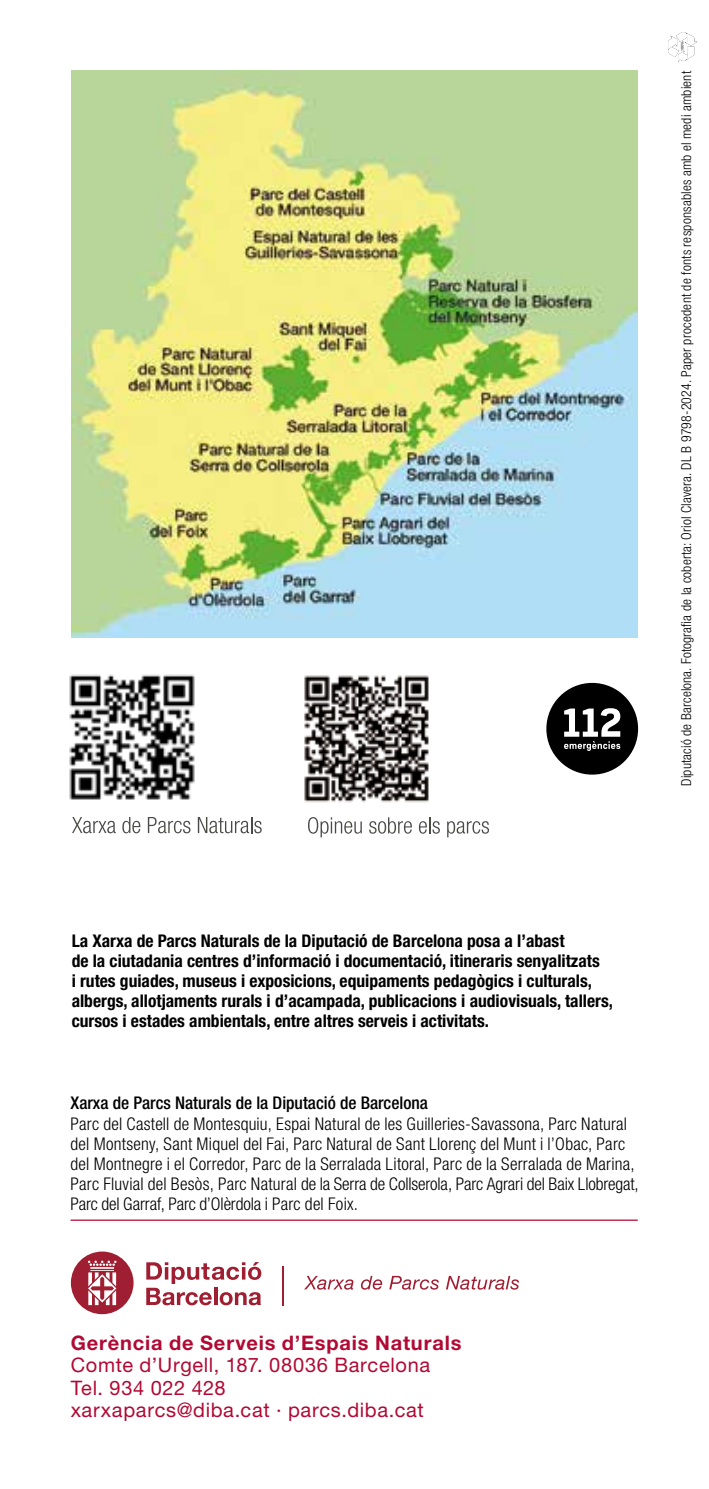
<style>
.page{position:relative;width:709px;height:1489px;background:#fff}
.page>*{position:absolute;margin:0;border:0;box-sizing:border-box;transform-origin:0 0}
.t1{font:20px/22.5px "Helvetica Neue LT Std";letter-spacing:.035em;color:#b10933}
.t2{font:700 20px "Helvetica Neue LT Std";letter-spacing:.045em;color:#b10933}
.t3{font:300 condensed 17.5px/20px "Helvetica Neue LT Std";letter-spacing:.01em;color:#000}
.t4{font:700 condensed 17.5px/20px "Helvetica Neue LT Std";color:#000}
.t5{font:500 condensed 17.5px "Helvetica Neue LT Std";color:#000}
.t6{font:300 condensed 13.75px "Helvetica Neue LT Std";letter-spacing:.01em;color:#000}
</style>
<div class="page">
<div style="left:546px;top:683px;width:92px;height:91px;background:#000;border-radius:50%"></div>
<svg style="left:564px;top:708px;width:56px;height:42px"></svg>
<img style="left:71px;top:71px;width:566px;height:566px">
<svg style="left:668px;top:32px;width:30px;height:31px"></svg>
<hr style="left:71px;top:1219px;width:566px;height:1px;background:#b10933">
<img style="left:69px;top:674px;width:126px;height:126px">
<img style="left:304px;top:675px;width:125px;height:128px">
<svg style="left:72px;top:817px;width:44px;height:16px"></svg>
<svg style="left:122px;top:817px;width:18px;height:16px"></svg>
<svg style="left:148px;top:817px;width:42px;height:16px"></svg>
<svg style="left:198px;top:817px;width:64px;height:16px"></svg>
<svg style="left:308px;top:817px;width:54px;height:20px"></svg>
<svg style="left:369px;top:817px;width:43px;height:16px"></svg>
<svg style="left:419px;top:817px;width:21px;height:16px"></svg>
<svg style="left:447px;top:821px;width:42px;height:16px"></svg>
<svg style="left:304px;top:1275px;width:49px;height:14px"></svg>
<svg style="left:361px;top:1275px;width:21px;height:14px"></svg>
<svg style="left:389px;top:1275px;width:50px;height:14px"></svg>
<svg style="left:446px;top:1275px;width:73px;height:14px"></svg>
<svg style="left:146px;top:1262px;width:115px;height:43px"></svg>
<svg style="left:71px;top:1251px;width:62px;height:62px"></svg>
<hr style="left:282px;top:1265px;width:1px;height:40px;background:#a01e31">
<p class="t6" style="left:678px;top:785px;width:716px;rotate:-90deg">Diputació de Barcelona. Fotografia de la coberta: Oriol Clavera. DL B 9798-2024. Paper procedent de fonts responsables amb el medi ambient</p>
<p class="t4" style="left:72px;top:930px;width:543px">La Xarxa de Parcs Naturals de la Diputació de Barcelona posa a l’abast<br>de la ciutadania centres d’informació i documentació, itineraris senyalitzats<br>i rutes guiades, museus i exposicions, equipaments pedagògics i culturals, albergs, allotjaments rurals i d’acampada, publicacions i audiovisuals, tallers, cursos i estades ambientals, entre altres serveis i activitats.</p>
<p class="t5" style="left:71px;top:1092px;width:359px">Xarxa de Parcs Naturals de la Diputació de Barcelona</p>
<p class="t3" style="left:71px;top:1113px;width:569px">Parc del Castell de Montesquiu, Espai Natural de les Guilleries-Savassona, Parc Natural del Montseny, Sant Miquel del Fai, Parc Natural de Sant Llorenç del Munt i l’Obac, Parc del Montnegre i el Corredor, Parc de la Serralada Litoral, Parc de la Serralada de Marina, Parc Fluvial del Besòs, Parc Natural de la Serra de Collserola, Parc Agrari del Baix Llobregat, Parc del Garraf, Parc d’Olèrdola i Parc del Foix.</p>
<p class="t2" style="left:71px;top:1330px;width:392px">Gerència de Serveis d’Espais Naturals</p>
<p class="t1" style="left:71px;top:1353px;width:361px">Comte d’Urgell, 187. 08036 Barcelona<br>Tel. 934 022 428<br>xarxaparcs@diba.cat · parcs.diba.cat</p>
</div>
